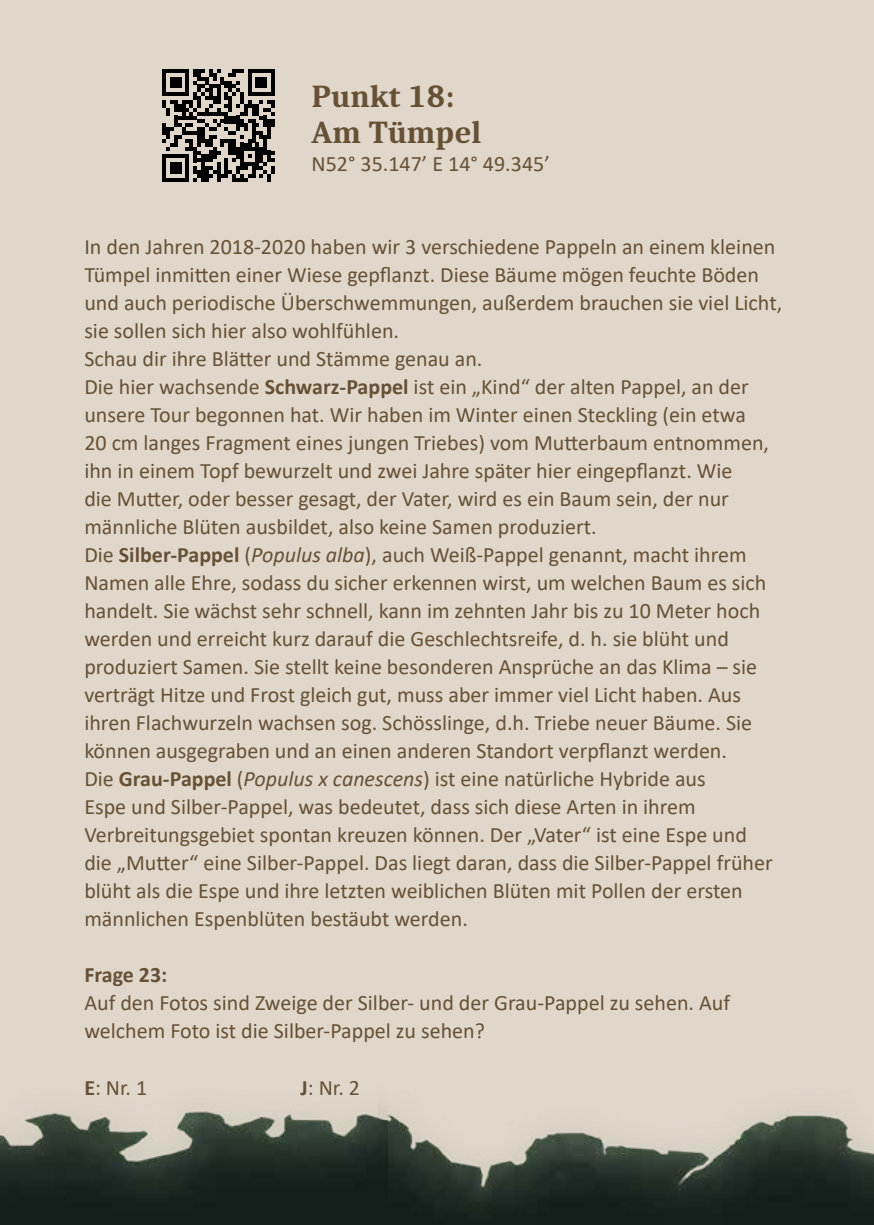
<style>
.page{position:relative;width:874px;height:1225px;background:#fff}
.page>*{position:absolute;margin:0;border:0;box-sizing:border-box;transform-origin:0 0}
.t1{font:700 32px/36px "Caladea";color:#665136}
.t2{font:22px/28px "Calibri";color:#665136}
.t3{font:700 22px "Calibri";color:#665136}
.s1{font-weight:700}
.s2{font-style:italic}
</style>
<div class="page">
<div style="left:0;top:0;width:873px;height:1225px;background:#e0d6ca"></div>
<img style="left:387px;top:1111px;width:486px;height:114px">
<img style="left:0;top:1107px;width:387px;height:118px">
<svg style="left:162px;top:69px;width:113px;height:113px"></svg>
<h1 class="t1" style="left:311px;top:77px;width:171px">Punkt 18:<br>Am Tümpel</h1>
<p class="t2" style="left:311px;top:149px;width:239px">N52° 35.147’ E 14° 49.345’</p>
<p class="t2" style="left:84px;top:232px;width:699px">In den Jahren 2018-2020 haben wir 3 verschiedene Pappeln an einem kleinen Tümpel inmitten einer Wiese gepflanzt. Diese Bäume mögen feuchte Böden und auch periodische Überschwemmungen, außerdem brauchen sie viel Licht, sie sollen sich hier also wohlfühlen.<br>Schau dir ihre Blätter und Stämme genau an.<br>Die hier wachsende <span class="s1">Schwarz-Pappel</span> ist ein „Kind“ der alten Pappel, an der unsere Tour begonnen hat. Wir haben im Winter einen Steckling (ein etwa<br>20 cm langes Fragment eines jungen Triebes) vom Mutterbaum entnommen, ihn in einem Topf bewurzelt und zwei Jahre später hier eingepflanzt. Wie<br>die Mutter, oder besser gesagt, der Vater, wird es ein Baum sein, der nur männliche Blüten ausbildet, also keine Samen produziert.<br>Die <span class="s1">Silber-Pappel</span> (<span class="s2">Populus alba</span>), auch Weiß-Pappel genannt, macht ihrem Namen alle Ehre, sodass du sicher erkennen wirst, um welchen Baum es sich handelt. Sie wächst sehr schnell, kann im zehnten Jahr bis zu 10 Meter hoch werden und erreicht kurz darauf die Geschlechtsreife, d. h. sie blüht und produziert Samen. Sie stellt keine besonderen Ansprüche an das Klima – sie verträgt Hitze und Frost gleich gut, muss aber immer viel Licht haben. Aus ihren Flachwurzeln wachsen sog. Schösslinge, d.h. Triebe neuer Bäume. Sie können ausgegraben und an einen anderen Standort verpflanzt werden.<br>Die <span class="s1">Grau-Pappel</span> (<span class="s2">Populus x canescens</span>) ist eine natürliche Hybride aus<br>Espe und Silber-Pappel, was bedeutet, dass sich diese Arten in ihrem Verbreitungsgebiet spontan kreuzen können. Der „Vater“ ist eine Espe und<br>die „Mutter“ eine Silber-Pappel. Das liegt daran, dass die Silber-Pappel früher blüht als die Espe und ihre letzten weiblichen Blüten mit Pollen der ersten männlichen Espenblüten bestäubt werden.</p>
<p class="t3" style="left:84px;top:959px;width:84px">Frage 23:</p>
<p class="t2" style="left:84px;top:988px;width:647px">Auf den Fotos sind Zweige der Silber- und der Grau-Pappel zu sehen. Auf welchem Foto ist die Silber-Pappel zu sehen?</p>
<p class="t2" style="left:84px;top:1072px;width:64px"><span class="s1">E</span>: Nr. 1</p>
<p class="t2" style="left:300px;top:1072px;width:61px"><span class="s1">J</span>: Nr. 2</p>
</div>
